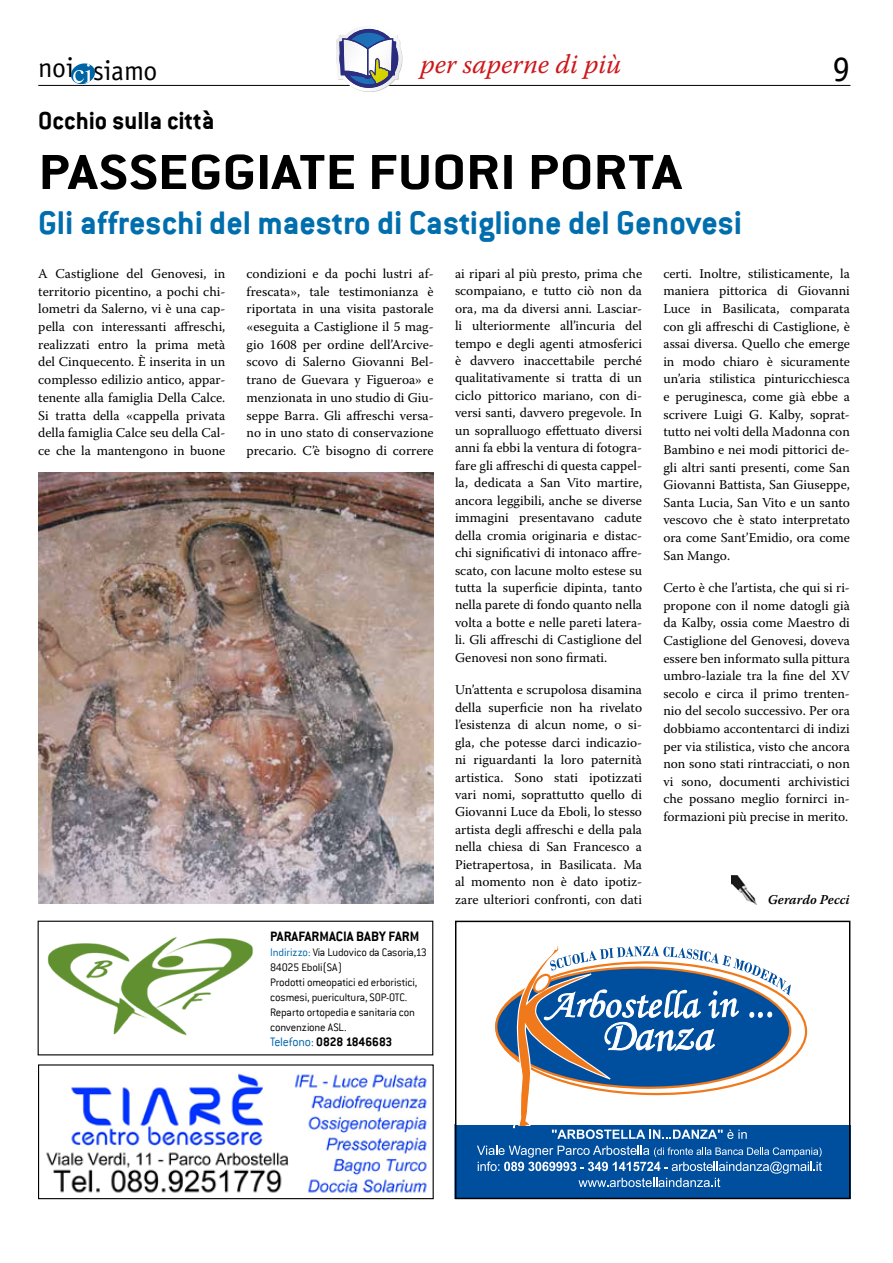
<style>
.page{position:relative;width:893px;height:1263px;background:#fff}
.page>*{position:absolute;margin:0;border:0;box-sizing:border-box;transform-origin:0 0}
.t1{font:700 54px "Conduit ITC";color:#000;scale:1.2 1}
.t2{font:700 36px "Conduit ITC";color:#006ead}
.t3{font:36px "Officina Sans Std";color:#000}
.t4{font:27.75px "Officina Sans Std";letter-spacing:-.01em;color:#000}
.t5{font:700 27px "Conduit ITC";color:#000}
.t6{font:italic 27px "Warnock Pro";color:#cd171a}
.t7{font:700 15px "Conduit ITC";color:#000}
.t8{font:13.5px/17.4px "Warnock Pro";color:#000;text-align:justify}
.t9{font:700 13.5px "Conduit ITC";letter-spacing:-.01em;color:#000}
.t10{font:italic 600 13.5px "Warnock Pro";color:#000}
.t11{font:300 12px/15px "Conduit ITC";letter-spacing:-.015em;color:#000}
.s1{color:#0065a6}
.s2{font-weight:300;color:#0065a6}
</style>
<div class="page">
<hr style="left:38px;top:85px;width:812px;height:1px;background:#000">
<svg style="left:70px;top:63px;width:26px;height:23px"></svg>
<svg style="left:336px;top:27px;width:66px;height:65px"></svg>
<svg style="left:457px;top:946px;width:391px;height:251px"></svg>
<div style="left:455px;top:921px;width:395px;height:278px;border:1px solid #000"></div>
<img style="left:38px;top:472px;width:395px;height:432px">
<img style="left:46px;top:1073px;width:381px;height:120px">
<div style="left:38px;top:1064px;width:396px;height:135px;border:1px solid #000"></div>
<img style="left:731px;top:875px;width:26px;height:30px">
<img style="left:47px;top:937px;width:206px;height:99px">
<div style="left:38px;top:921px;width:395px;height:134px;border:1px solid #000"></div>
<h3 class="t4" style="left:38px;top:55px;width:121px">noi siamo</h3>
<h3 class="t6" style="left:421px;top:48px;width:202px">per saperne di più</h3>
<h2 class="t3" style="left:832px;top:48px;width:19px">9</h2>
<h3 class="t5" style="left:38px;top:105px;width:178px">Occhio sulla città</h3>
<h1 class="t1" style="left:38px;top:141px;width:538px">PASSEGGIATE FUORI PORTA</h1>
<h2 class="t2" style="left:38px;top:202px;width:705px">Gli affreschi del maestro di Castiglione del Genovesi</h2>
<p class="t8" style="left:663px;top:264px;width:188px">certi. Inoltre, stilisticamente, la maniera pittorica di Giovanni Luce in Basilicata, comparata con gli affreschi di Castiglione, è assai diversa. Quello che emerge in modo chiaro è sicuramente un’aria stilistica pinturicchiesca e peruginesca, come già ebbe a scrivere Luigi G. Kalby, soprat&shy;tutto nei volti della Madonna con Bambino e nei modi pittorici de&shy;gli altri santi presenti, come San Giovanni Battista, San Giuseppe, Santa Lucia, San Vito e un santo vescovo che è stato interpretato ora come Sant’Emidio, ora come San Mango.</p>
<p class="t8" style="left:663px;top:579px;width:188px">Certo è che l’artista, che qui si ri&shy;propone con il nome datogli già da Kalby, ossia come Maestro di Castiglione del Genovesi, doveva essere ben informato sulla pittura umbro-laziale tra la fine del XV secolo e circa il primo trenten&shy;nio del secolo successivo. Per ora dobbiamo accontentarci di indizi per via stilistica, visto che ancora non sono stati rintracciati, o non vi sono, documenti archivistici che possano meglio fornirci in&shy;formazioni più precise in merito.</p>
<p class="t8" style="left:38px;top:264px;width:189px">A Castiglione del Genovesi, in territorio picentino, a pochi chi&shy;lometri da Salerno, vi è una cap&shy;pella con interessanti affreschi, realizzati entro la prima metà del Cinquecento. È inserita in un complesso edilizio antico, appar&shy;tenente alla famiglia Della Calce.<br>Si tratta della «cappella privata della famiglia Calce seu della Cal&shy;ce che la mantengono in buone</p>
<p class="t8" style="left:247px;top:264px;width:189px">condizioni e da pochi lustri af&shy;frescata», tale testimonianza è riportata in una visita pastorale «eseguita a Castiglione il 5 mag&shy;gio 1608 per ordine dell’Arcive&shy;scovo di Salerno Giovanni Bel&shy;trano de Guevara y Figueroa» e menzionata in uno studio di Giu&shy;seppe Barra. Gli affreschi versa&shy;no in uno stato di conservazione precario. C’è bisogno di correre</p>
<p class="t8" style="left:455px;top:264px;width:189px">ai ripari al più presto, prima che scompaiano, e tutto ciò non da ora, ma da diversi anni. Lasciar&shy;li ulteriormente all’incuria del tempo e degli agenti atmosferici è davvero inaccettabile perché qualitativamente si tratta di un ciclo pittorico mariano, con di&shy;versi santi, davvero pregevole. In un sopralluogo effettuato diversi anni fa ebbi la ventura di fotogra&shy;fare gli affreschi di questa cappel&shy;la, dedicata a San Vito martire, ancora leggibili, anche se diverse immagini presentavano cadute della cromia originaria e distac&shy;chi significativi di intonaco affre&shy;scato, con lacune molto estese su tutta la superficie dipinta, tanto nella parete di fondo quanto nella volta a botte e nelle pareti latera&shy;li. Gli affreschi di Castiglione del Genovesi non sono firmati.</p>
<p class="t8" style="left:455px;top:681px;width:189px">Un’attenta e scrupolosa disamina della superficie non ha rivelato l’esistenza di alcun nome, o si&shy;gla, che potesse darci indicazio&shy;ni riguardanti la loro paternità artistica. Sono stati ipotizzati vari nomi, soprattutto quello di Giovanni Luce da Eboli, lo stesso artista degli affreschi e della pala nella chiesa di San Francesco a Pietrapertosa, in Basilicata. Ma al momento non è dato ipotiz&shy;zare ulteriori confronti, con dati</p>
<p class="t10" style="left:768px;top:891px;width:84px">Gerardo Pecci</p>
<p class="t7" style="left:270px;top:927px;width:151px">PARAFARMACIA BABY FARM</p>
<p class="t11" style="left:270px;top:944px;width:158px"><span class="s1">Indirizzo:</span> Via Ludovico da Casoria,13<br>84025 Eboli(SA)<br>Prodotti omeopatici ed erboristici, cosmesi, puericultura, SOP-OTC.<br>Reparto ortopedia e sanitaria con convenzione ASL.</p>
<p class="t9" style="left:270px;top:1033px;width:124px"><span class="s2">Telefono:</span> 0828 1846683</p>
</div>
